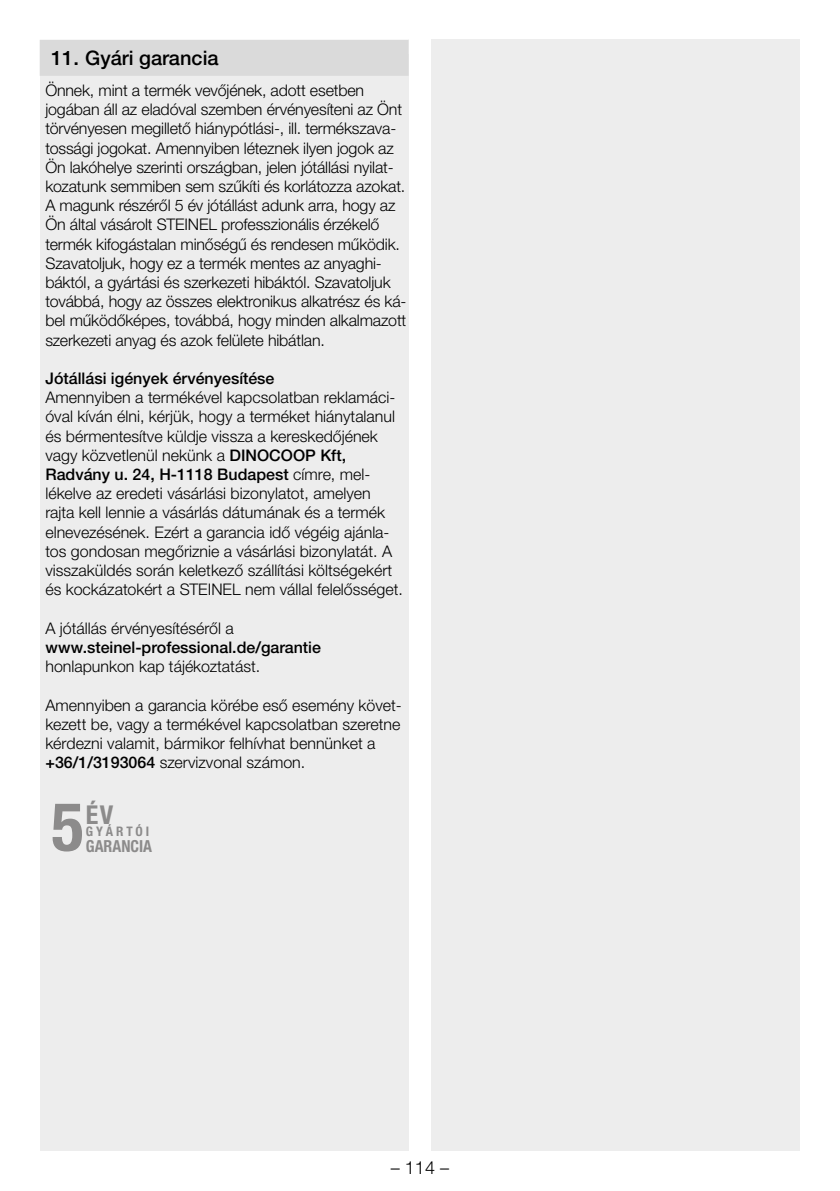
<style>
.page{position:relative;width:840px;height:1191px;background:#fff}
.page>*{position:absolute;margin:0;border:0;box-sizing:border-box;transform-origin:0 0}
.t1{font:700 condensed 67.4px "Helvetica Neue LT Std";color:#8c8b8b}
.t2{font:700 condensed 26px "Helvetica Neue LT Std";color:#8c8b8b}
.t3{font:500 20px "Helvetica Neue LTW1 G";color:#000}
.t4{font:300 18px "Helvetica Neue LTW1 G";color:#000}
.t5{font:700 condensed 16.6px "Helvetica Neue LT Std";color:#8c8b8b;scale:.96 1}
.t6{font:300 16px/19.2px "Helvetica Neue LTW1 G";letter-spacing:-.01em;color:#000}
.t7{font:500 16px "Helvetica Neue LTW1 G";color:#000}
.t8{font:700 condensed 13.2px "Helvetica Neue LT Std";letter-spacing:.22em;color:#8c8b8b}
.s1{font-weight:500}
</style>
<div class="page">
<div style="left:40px;top:40px;width:368px;height:1111px;background:#ededed"></div>
<div style="left:40px;top:40px;width:368px;height:36px;background:#dadada"></div>
<div style="left:431px;top:40px;width:368px;height:1111px;background:#ededed"></div>
<p class="t3" style="left:51px;top:46px;width:169px">11. Gyári garancia</p>
<p class="t6" style="left:45px;top:80px;width:362px">Önnek, mint a termék vevőjének, adott esetben jogában áll az eladóval szemben érvényesíteni az Önt törvényesen megillető hiánypótlási-, ill. termékszava&shy;tossági jogokat. Amennyiben léteznek ilyen jogok az Ön lakóhelye szerinti országban, jelen jótállási nyilat&shy;kozatunk semmiben sem szűkíti és korlátozza azokat.<br>A magunk részéről 5 év jótállást adunk arra, hogy az Ön által vásárolt STEINEL professzionális érzékelő termék kifogástalan minőségű és rendesen működik.<br>Szavatoljuk, hogy ez a termék mentes az anyaghi&shy;báktól, a gyártási és szerkezeti hibáktól. Szavatoljuk továbbá, hogy az összes elektronikus alkatrész és ká&shy;bel működőképes, továbbá, hogy minden alkalmazott szerkezeti anyag és azok felülete hibátlan.</p>
<p class="t7" style="left:45px;top:369px;width:230px">Jótállási igények érvényesítése</p>
<p class="t6" style="left:45px;top:388px;width:359px">Amennyiben a termékével kapcsolatban reklamáci&shy;óval kíván élni, kérjük, hogy a terméket hiánytalanul és bérmentesítve küldje vissza a kereskedőjének vagy közvetlenül nekünk a <span class="s1">DINOCOOP Kft, Radvány u. 24, H-1118 Budapest</span> címre, mel&shy;lékelve az eredeti vásárlási bizonylatot, amelyen rajta kell lennie a vásárlás dátumának és a termék elnevezésének. Ezért a garancia idő végéig ajánla&shy;tos gondosan megőriznie a vásárlási bizonylatát. A visszaküldés során keletkező szállítási költségekért és kockázatokért a STEINEL nem vállal felelősséget.</p>
<p class="t6" style="left:45px;top:618px;width:190px">A jótállás érvényesítéséről a</p>
<p class="t7" style="left:45px;top:637px;width:277px">www.steinel-professional.de/garantie</p>
<p class="t6" style="left:45px;top:656px;width:216px">honlapunkon kap tájékoztatást.</p>
<p class="t6" style="left:45px;top:695px;width:358px">Amennyiben a garancia körébe eső esemény követ&shy;kezett be, vagy a termékével kapcsolatban szeretne kérdezni valamit, bármikor felhívhat bennünket a <span class="s1">+36/1/3193064</span> szervizvonal számon.</p>
<h1 class="t1" style="left:51px;top:785px;width:34px">5</h1>
<h2 class="t2" style="left:86px;top:799px;width:29px">ÉV</h2>
<p class="t5" style="left:86px;top:835px;width:70px">GARANCIA</p>
<p class="t8" style="left:86px;top:823px;width:65px">GYÁRTÓI</p>
<p class="t4" style="left:391px;top:1156px;width:60px">– 114 –</p>
</div>
